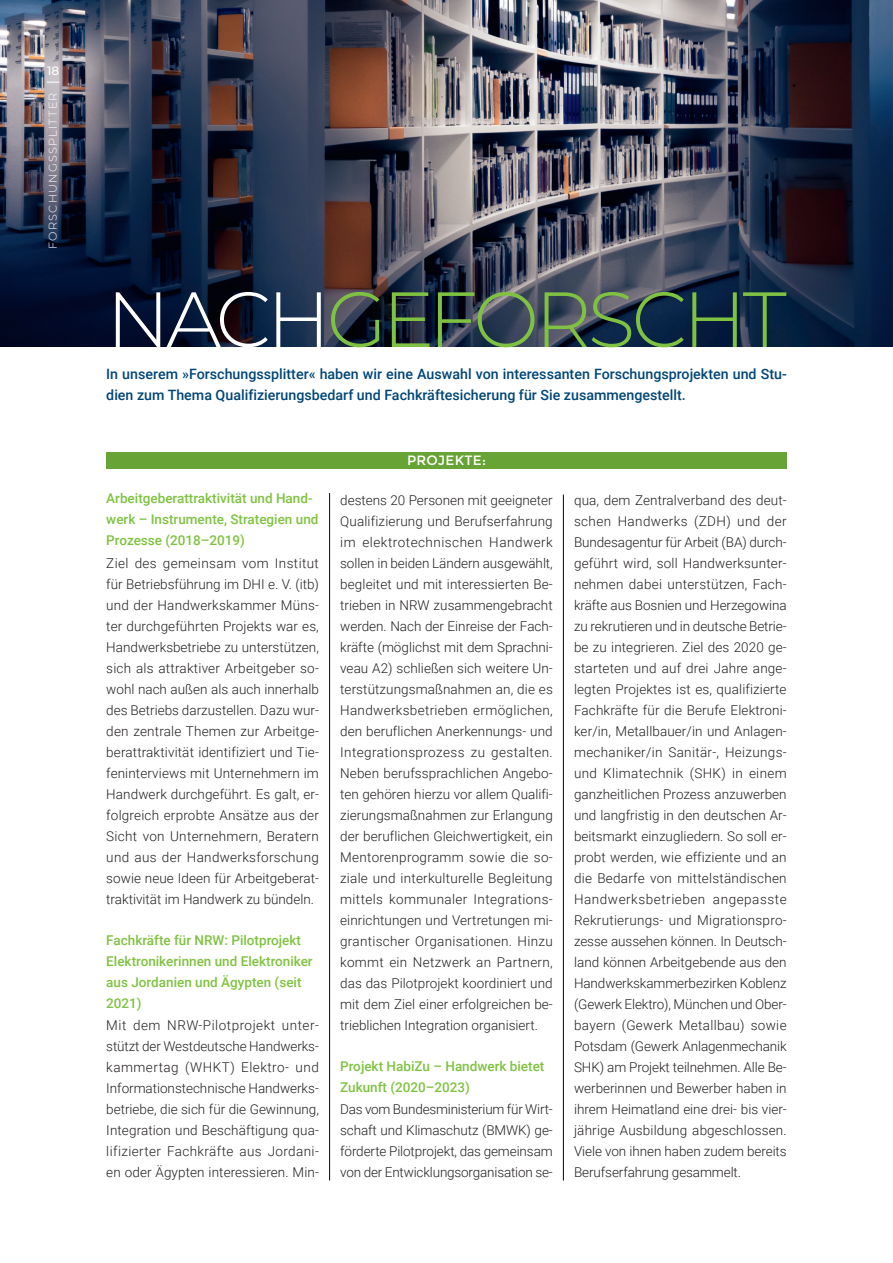
<style>
.page{position:relative;width:893px;height:1263px;background:#fff}
.page>*{position:absolute;margin:0;border:0;box-sizing:border-box;transform-origin:0 0}
.t1{font:300 78px "Montserrat";letter-spacing:-.05em;color:#7fc241}
.t2{font:500 14.25px/21px "Roboto";color:#004677}
.t3{font:300 13.5px/21px "Roboto";color:#231f20;text-align:justify}
.t4{font:500 13.5px/21px "Roboto";color:#7fc241}
.t5{font:13.5px "Montserrat";letter-spacing:.02em;color:#fff}
.t6{font:500 12px "Montserrat";color:#fff}
.t7{font:300 11.25px "Montserrat";letter-spacing:.11em;color:#fff}
.s1{color:#fff}
</style>
<div class="page">
<div style="left:106px;top:452px;width:681px;height:16px;background:#68a335"></div>
<hr style="left:329px;top:493px;width:1px;height:687px;background:#231f20">
<hr style="left:563px;top:495px;width:1px;height:685px;background:#231f20">
<img style="left:0;top:0;width:893px;height:346px">
<svg style="left:47px;top:82px;width:13px;height:1px"></svg>
<p class="t6" style="left:47px;top:63px;width:14px">18</p>
<p class="t7" style="left:45px;top:249px;width:158px;rotate:-90deg">FORSCHUNGSSPLITTER</p>
<h1 class="t1" style="left:106px;top:266px;width:682px"><span class="s1">NACH</span>GEFORSCHT</h1>
<p class="t2" style="left:106px;top:363px;width:682px">In unserem »Forschungssplitter« haben wir eine Auswahl von interessanten Forschungsprojekten und Stu&shy;dien zum Thema Qualifizierungsbedarf und Fachkräftesicherung für Sie zusammengestellt.</p>
<p class="t4" style="left:106px;top:487px;width:214px">Arbeitgeberattraktivität und Hand&shy;werk – Instrumente, Strategien und<br>Prozesse (2018–2019)</p>
<p class="t3" style="left:106px;top:552px;width:214px">Ziel des gemeinsam vom Institut für Betriebsführung im DHI e. V. (itb) und der Handwerkskammer Müns&shy;ter durchgeführten Projekts war es, Handwerksbetriebe zu unterstützen, sich als attraktiver Arbeitgeber so&shy;wohl nach außen als auch innerhalb des Betriebs darzustellen. Dazu wur&shy;den zentrale Themen zur Arbeitge&shy;berattraktivität identifiziert und Tie&shy;feninterviews mit Unternehmern im Handwerk durchgeführt. Es galt, er&shy;folgreich erprobte Ansätze aus der Sicht von Unternehmern, Beratern und aus der Handwerksforschung sowie neue Ideen für Arbeitgeberat&shy;traktivität im Handwerk zu bündeln.</p>
<p class="t4" style="left:106px;top:929px;width:208px">Fachkräfte für NRW: Pilotprojekt<br>Elektronikerinnen und Elektroniker aus Jordanien und Ägypten (seit<br>2021)</p>
<p class="t3" style="left:106px;top:1014px;width:214px">Mit dem NRW-Pilotprojekt unter&shy;stützt der Westdeutsche Handwerks&shy;kammertag (WHKT) Elektro- und Informationstechnische Handwerks&shy;betriebe, die sich für die Gewinnung, Integration und Beschäftigung qua&shy;lifizierter Fachkräfte aus Jordani&shy;en oder Ägypten interessieren. Min-</p>
<p class="t5" style="left:407px;top:452px;width:80px">PROJEKTE:</p>
<p class="t3" style="left:340px;top:489px;width:214px">destens 20 Personen mit geeigneter Qualifizierung und Berufserfahrung im elektrotechnischen Handwerk sollen in beiden Ländern ausgewählt, begleitet und mit interessierten Be&shy;trieben in NRW zusammengebracht werden. Nach der Einreise der Fach&shy;kräfte (möglichst mit dem Sprachni&shy;veau A2) schließen sich weitere Un&shy;terstützungsmaßnahmen an, die es Handwerksbetrieben ermöglichen, den beruflichen Anerkennungs- und Integrationsprozess zu gestalten.<br>Neben berufssprachlichen Angebo&shy;ten gehören hierzu vor allem Qualifi&shy;zierungsmaßnahmen zur Erlangung der beruflichen Gleichwertigkeit, ein Mentorenprogramm sowie die so&shy;ziale und interkulturelle Begleitung mittels kommunaler Integrations&shy;einrichtungen und Vertretungen mi&shy;grantischer Organisationen. Hinzu kommt ein Netzwerk an Partnern, das das Pilotprojekt koordiniert und mit dem Ziel einer erfolgreichen be&shy;trieblichen Integration organisiert.</p>
<p class="t4" style="left:340px;top:1055px;width:206px">Projekt HabiZu – Handwerk bietet<br>Zukunft (2020–2023)</p>
<p class="t3" style="left:340px;top:1098px;width:214px">Das vom Bundesministerium für Wirt&shy;schaft und Klimaschutz (BMWK) ge&shy;förderte Pilotprojekt, das gemeinsam von der Entwicklungsorganisation se-</p>
<p class="t3" style="left:574px;top:489px;width:214px">qua, dem Zentralverband des deut&shy;schen Handwerks (ZDH) und der Bundesagentur für Arbeit (BA) durch&shy;geführt wird, soll Handwerksunter&shy;nehmen dabei unterstützen, Fach&shy;kräfte aus Bosnien und Herzegowina zu rekrutieren und in deutsche Betrie&shy;be zu integrieren. Ziel des 2020 ge&shy;starteten und auf drei Jahre ange&shy;legten Projektes ist es, qualifizierte Fachkräfte für die Berufe Elektroni&shy;ker/in, Metallbauer/in und Anlagen&shy;mechaniker/in Sanitär-, Heizungs&shy;und Klimatechnik (SHK) in einem ganzheitlichen Prozess anzuwerben und langfristig in den deutschen Ar&shy;beitsmarkt einzugliedern. So soll er&shy;probt werden, wie effiziente und an die Bedarfe von mittelständischen Handwerksbetrieben angepasste Rekrutierungs- und Migrationspro&shy;zesse aussehen können. In Deutsch&shy;land können Arbeitgebende aus den Handwerkskammerbezirken Koblenz (Gewerk Elektro), München und Ober&shy;bayern (Gewerk Metallbau) sowie Potsdam (Gewerk Anlagenmechanik SHK) am Projekt teilnehmen. Alle Be&shy;werberinnen und Bewerber haben in ihrem Heimatland eine drei- bis vier&shy;jährige Ausbildung abgeschlossen.<br>Viele von ihnen haben zudem bereits Berufserfahrung gesammelt.</p>
</div>
